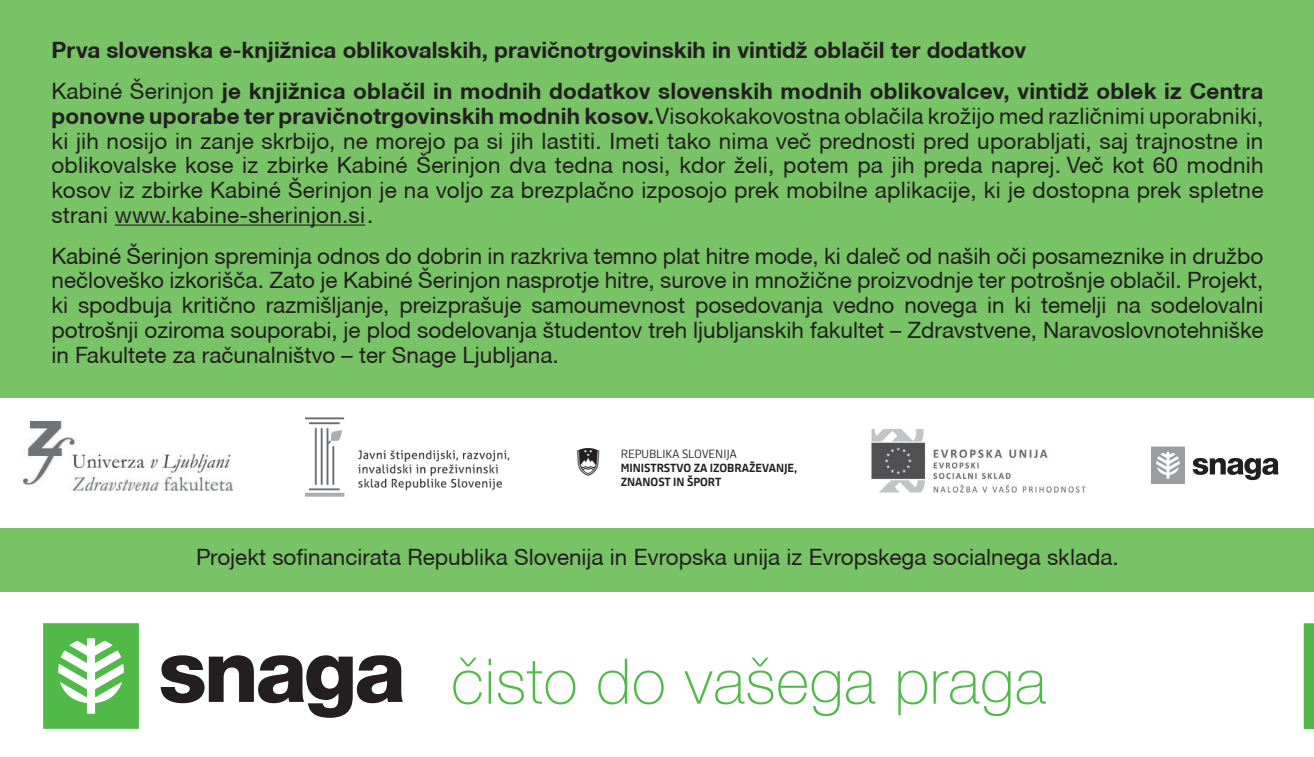
<style>
.page{position:relative;width:1314px;height:757px;background:#fff}
.page>*{position:absolute;margin:0;border:0;box-sizing:border-box;transform-origin:0 0}
.t1{font:100 63px "Helvetica Neue CE";letter-spacing:.01em;color:#51b948}
.t2{font:22.5px/24.8px "Helvetica Neue CE";color:#231f20;text-align:justify}
.t3{font:700 22.5px "Helvetica Neue CE";color:#231f20}
.t4{font:700 11.47px/14px "Republika";color:#231f20}
.s1{font-weight:700}
.s2{font-weight:400}
</style>
<div class="page">
<svg style="left:161px;top:655px;width:242px;height:62px"></svg>
<svg style="left:43px;top:623px;width:96px;height:105px"></svg>
<div style="left:1304px;top:623px;width:10px;height:105px;background:#51b948"></div>
<div style="left:0;top:1px;width:1314px;height:591px;background:#78c366"></div>
<hr style="left:115px;top:224px;width:250px;height:1px;background:#231f20">
<div style="left:0;top:398px;width:1314px;height:129px;background:#fff"></div>
<svg style="left:1193px;top:458px;width:86px;height:22px"></svg>
<svg style="left:1151px;top:446px;width:34px;height:38px"></svg>
<img style="left:872px;top:429px;width:214px;height:64px">
<img style="left:306px;top:417px;width:204px;height:80px">
<img style="left:24px;top:421px;width:209px;height:70px">
<p class="t3" style="left:51px;top:36px;width:976px">Prva slovenska e-knjižnica oblikovalskih, pravičnotrgovinskih in vintidž oblačil ter dodatkov</p>
<p class="t2" style="left:51px;top:79px;width:1213px">Kabiné Šerinjon <span class="s1">je knjižnica oblačil in modnih dodatkov slovenskih modnih oblikovalcev, vintidž oblek iz Centra ponovne uporabe ter pravičnotrgovinskih modnih kosov.</span> Visokokakovostna oblačila krožijo med različnimi uporabniki, ki jih nosijo in zanje skrbijo, ne morejo pa si jih lastiti. Imeti tako nima več prednosti pred uporabljati, saj trajnostne in oblikovalske kose iz zbirke Kabiné Šerinjon dva tedna nosi, kdor želi, potem pa jih preda naprej. Več kot 60 modnih kosov iz zbirke Kabiné Šerinjon je na voljo za brezplačno izposojo prek mobilne aplikacije, ki je dostopna prek spletne strani www.kabine-sherinjon.si .</p>
<p class="t2" style="left:51px;top:243px;width:1213px">Kabiné Šerinjon spreminja odnos do dobrin in razkriva temno plat hitre mode, ki daleč od naših oči posameznike in družbo nečloveško izkorišča. Zato je Kabiné Šerinjon nasprotje hitre, surove in množične proizvodnje ter potrošnje oblačil. Projekt, ki spodbuja kritično razmišljanje, preizprašuje samoumevnost posedovanja vedno novega in ki temelji na sodelovalni potrošnji oziroma souporabi, je plod sodelovanja študentov treh ljubljanskih fakultet – Zdravstvene, Naravoslovnotehniške in Fakultete za računalništvo – ter Snage Ljubljana.</p>
<p class="t4" style="left:621px;top:446px;width:178px"><span class="s2">REPUBLIKA SLOVENIJA<br></span>MINISTRSTVO ZA IZOBRAŽEVANJE,</p>
<p class="t4" style="left:621px;top:460px;width:138px">MINISTRSTVO ZA FINANCE<br>ZNANOST IN ŠPORT</p>
<p class="t2" style="left:196px;top:544px;width:924px">Projekt sofinancirata Republika Slovenija in Evropska unija iz Evropskega socialnega sklada.</p>
<p class="t1" style="left:451px;top:644px;width:596px">čisto do vašega praga</p>
</div>
